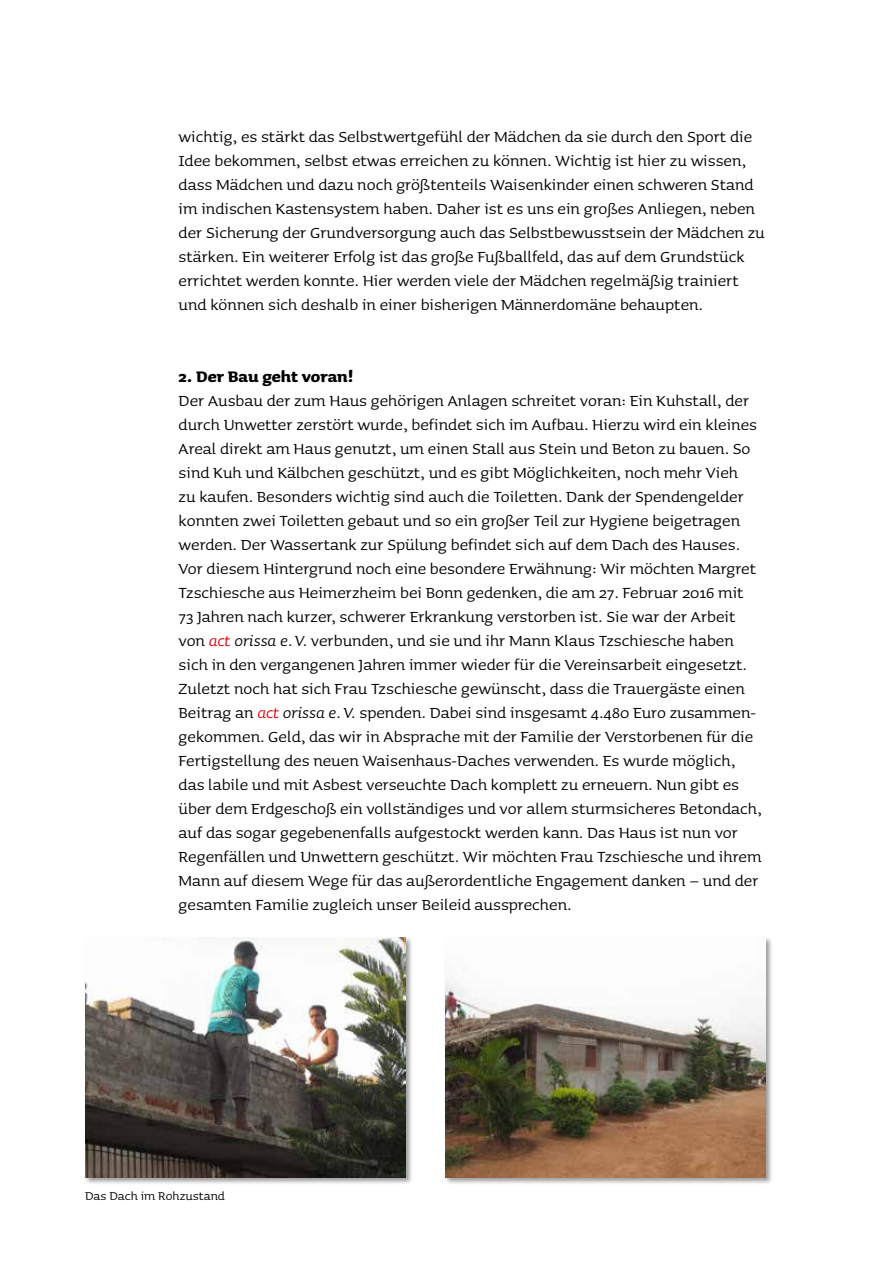
<style>
.page{position:relative;width:893px;height:1263px;background:#fff}
.page>*{position:absolute;margin:0;border:0;box-sizing:border-box;transform-origin:0 0}
.t1{font:19.5px/24px "Sauna";color:#000}
.t2{font:700 19.5px "Sauna";color:#000}
.t3{font:15px "Sauna";color:#000}
.s1{font-style:italic;color:#e3000b}
.s2{font-style:italic}
</style>
<div class="page">
<div style="left:84px;top:936px;width:329px;height:249px;background:#000;opacity:.4"></div>
<img style="left:85px;top:938px;width:320px;height:240px">
<div style="left:444px;top:936px;width:329px;height:249px;background:#000;opacity:.4"></div>
<img style="left:445px;top:938px;width:320px;height:240px">
<p class="t1" style="left:179px;top:125px;width:588px">wichtig, es stärkt das Selbstwertgefühl der Mädchen da sie durch den Sport die Idee bekommen, selbst etwas erreichen zu können. Wichtig ist hier zu wissen, dass Mädchen und dazu noch größtenteils Waisenkinder einen schweren Stand im indischen Kastensystem haben. Daher ist es uns ein großes Anliegen, neben der Sicherung der Grundversorgung auch das Selbstbewusstsein der Mädchen zu stärken. Ein weiterer Erfolg ist das große Fußballfeld, das auf dem Grundstück errichtet werden konnte. Hier werden viele der Mädchen regelmäßig trainiert und können sich deshalb in einer bisherigen Männerdomäne behaupten.</p>
<p class="t2" style="left:179px;top:366px;width:176px">2. Der Bau geht voran!</p>
<p class="t1" style="left:179px;top:389px;width:585px">Der Ausbau der zum Haus gehörigen Anlagen schreitet voran: Ein Kuhstall, der durch Unwetter zerstört wurde, befindet sich im Aufbau. Hierzu wird ein kleines Areal direkt am Haus genutzt, um einen Stall aus Stein und Beton zu bauen. So sind Kuh und Kälbchen geschützt, und es gibt Möglichkeiten, noch mehr Vieh<br>zu kaufen. Besonders wichtig sind auch die Toiletten. Dank der Spendengelder konnten zwei Toiletten gebaut und so ein großer Teil zur Hygiene beigetragen werden. Der Wassertank zur Spülung befindet sich auf dem Dach des Hauses.<br>Vor diesem Hintergrund noch eine besondere Erwähnung: Wir möchten Margret Tzschiesche aus Heimerzheim bei Bonn gedenken, die am 27. Februar 2016 mit 73 Jahren nach kurzer, schwerer Erkrankung verstorben ist. Sie war der Arbeit von <span class="s1">act</span> <span class="s2">orissa e. V.</span> verbunden, und sie und ihr Mann Klaus Tzschiesche haben sich in den vergangenen Jahren immer wieder für die Vereinsarbeit eingesetzt.<br>Zuletzt noch hat sich Frau Tzschiesche gewünscht, dass die Trauergäste einen Beitrag an <span class="s1">act</span> <span class="s2">orissa e. V.</span> spenden. Dabei sind insgesamt 4.480 Euro zusammen&shy;gekommen. Geld, das wir in Absprache mit der Familie der Verstorbenen für die Fertigstellung des neuen Waisenhaus-Daches verwenden. Es wurde möglich, das labile und mit Asbest verseuchte Dach komplett zu erneuern. Nun gibt es über dem Erdgeschoß ein vollständiges und vor allem sturmsicheres Betondach, auf das sogar gegebenenfalls aufgestockt werden kann. Das Haus ist nun vor Regenfällen und Unwettern geschützt. Wir möchten Frau Tzschiesche und ihrem Mann auf diesem Wege für das außerordentliche Engagement danken – und der gesamten Familie zugleich unser Beileid aussprechen.</p>
<p class="t3" style="left:85px;top:1188px;width:141px">Das Dach im Rohzustand</p>
</div>
